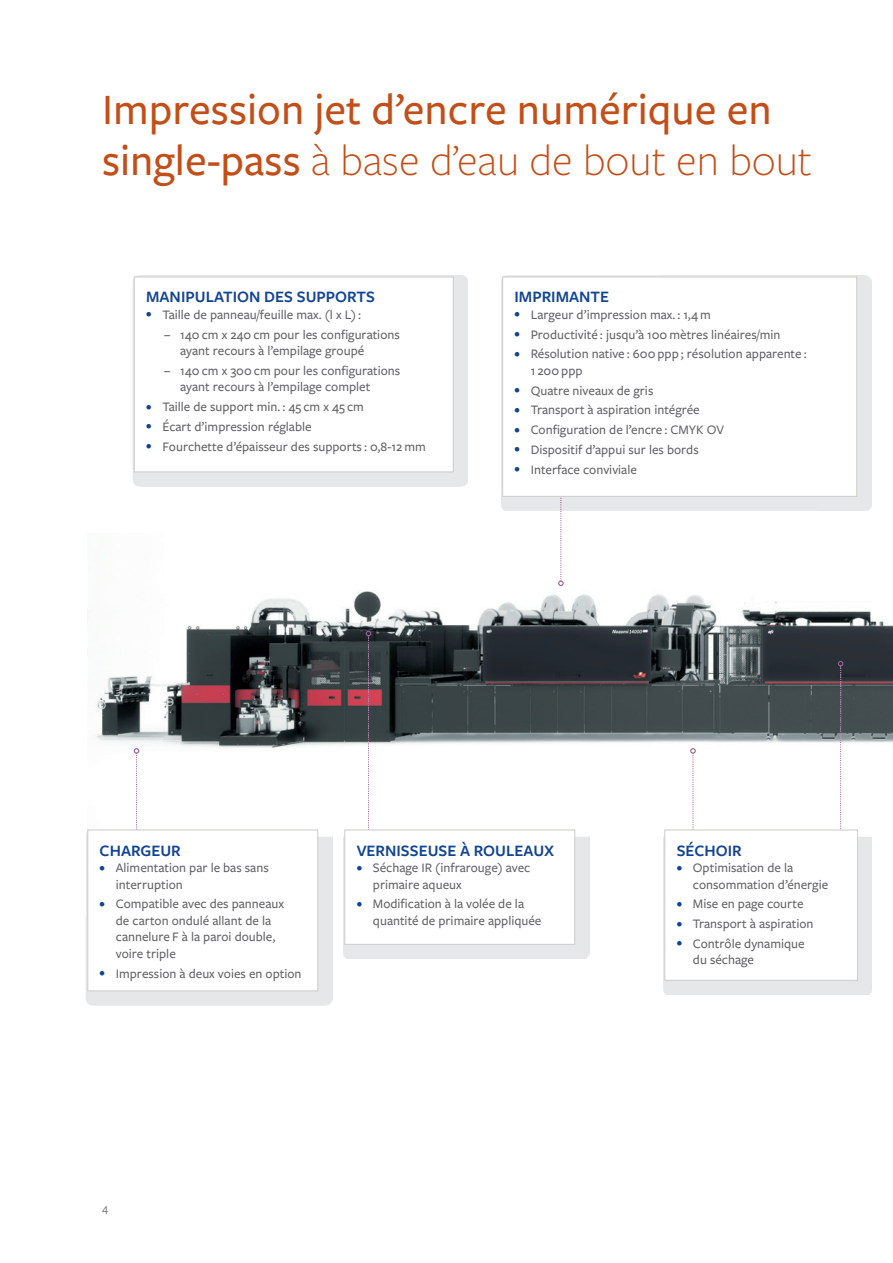
<style>
.page{position:relative;width:893px;height:1263px;background:#fff}
.page>*{position:absolute;margin:0;border:0;box-sizing:border-box;transform-origin:0 0}
.t1{font:500 45px/51px "Freight Sans Pro";color:#c34e18}
.t2{font:600 16.5px "Freight Sans Pro";color:#124494}
.t3{font:500 13.5px/16.5px "Freight Sans Pro";color:#636366}
.t4{font:12px "Freight Sans Pro";color:#636366}
.s1{font-weight:300}
.s2{font-size:12px;color:#124494}
.s3{font-size:14.25px}
</style>
<div class="page">
<img style="left:96px;top:591px;width:797px;height:246px">
<img style="left:132px;top:275px;width:336px;height:211px">
<div style="left:134px;top:276px;width:320px;height:196px;background:#fff;border:1px solid #cfd1ce"></div>
<svg style="left:558px;top:497px;width:6px;height:89px"></svg>
<div style="left:502px;top:276px;width:355px;height:221px;background:#fff;border:1px solid #cfd1ce"></div>
<img style="left:96px;top:828px;width:236px;height:9px">
<svg style="left:134px;top:748px;width:5px;height:81px"></svg>
<div style="left:87px;top:829px;width:231px;height:162px;background:#fff;border:1px solid #cfd1ce"></div>
<img style="left:343px;top:828px;width:246px;height:131px">
<svg style="left:366px;top:631px;width:5px;height:198px"></svg>
<div style="left:344px;top:829px;width:231px;height:116px;background:#fff;border:1px solid #cfd1ce"></div>
<svg style="left:838px;top:661px;width:5px;height:168px"></svg>
<svg style="left:690px;top:748px;width:6px;height:81px"></svg>
<div style="left:664px;top:829px;width:194px;height:152px;background:#fff;border:1px solid #cfd1ce"></div>
<h1 class="t1" style="left:102px;top:83px;width:712px">Impression jet d’encre numérique en single-pass <span class="s1">à base d’eau de bout en bout</span></h1>
<p class="t2" style="left:146px;top:286px;width:230px">MANIPULATION DES SUPPORTS</p>
<p class="t3" style="left:164px;top:304px;width:237px;line-height:19.8px;text-indent:-18px"><span class="s2">•</span> Taille de panneau/feuille max. (l x L) :<br><span class="s3">−</span> 140 cm x 240 cm pour les configurations</p>
<p class="t3" style="left:164px;top:340px;width:238px;line-height:19.8px;text-indent:16px">ayant recours à l’empilage groupé<br><span class="s3">−</span> 140 cm x 300 cm pour les configurations</p>
<p class="t3" style="left:180px;top:378px;width:192px">ayant recours à l’empilage complet</p>
<p class="t3" style="left:146px;top:398px;width:219px"><span class="s2">•</span> Taille de support min. : 45 cm x 45 cm</p>
<p class="t3" style="left:146px;top:418px;width:167px"><span class="s2">•</span> Écart d’impression réglable</p>
<p class="t3" style="left:146px;top:437px;width:281px"><span class="s2">•</span> Fourchette d’épaisseur des supports : 0,8-12 mm</p>
<p class="t2" style="left:514px;top:286px;width:96px">IMPRIMANTE</p>
<p class="t3" style="left:514px;top:306px;width:198px"><span class="s2">•</span> Largeur d’impression max. : 1,4 m</p>
<p class="t3" style="left:514px;top:326px;width:268px"><span class="s2">•</span> Productivité : jusqu’à 100 mètres linéaires/min</p>
<p class="t3" style="left:531px;top:345px;width:277px;text-indent:-16px"><span class="s2">•</span> Résolution native : 600 ppp ; résolution apparente :<br>1 200 ppp</p>
<p class="t3" style="left:514px;top:382px;width:140px"><span class="s2">•</span> Quatre niveaux de gris</p>
<p class="t3" style="left:514px;top:401px;width:187px"><span class="s2">•</span> Transport à aspiration intégrée</p>
<p class="t3" style="left:514px;top:421px;width:211px"><span class="s2">•</span> Configuration de l’encre : CMYK OV</p>
<p class="t3" style="left:514px;top:441px;width:186px"><span class="s2">•</span> Dispositif d’appui sur les bords</p>
<p class="t3" style="left:514px;top:460px;width:124px"><span class="s2">•</span> Interface conviviale</p>
<p class="t2" style="left:100px;top:839px;width:83px">CHARGEUR</p>
<p class="t3" style="left:116px;top:859px;width:154px;text-indent:-16px"><span class="s2">•</span> Alimentation par le bas sans interruption</p>
<p class="t3" style="left:116px;top:895px;width:170px;text-indent:-16px"><span class="s2">•</span> Compatible avec des panneaux de carton ondulé allant de la cannelure F à la paroi double, voire triple</p>
<p class="t3" style="left:100px;top:964px;width:203px"><span class="s2">•</span> Impression à deux voies en option</p>
<p class="t2" style="left:357px;top:839px;width:199px">VERNISSEUSE À ROULEAUX</p>
<p class="t3" style="left:373px;top:859px;width:159px;text-indent:-16px"><span class="s2">•</span> Séchage IR (infrarouge) avec primaire aqueux</p>
<p class="t3" style="left:373px;top:895px;width:170px;text-indent:-16px"><span class="s2">•</span> Modification à la volée de la quantité de primaire appliquée</p>
<p class="t4" style="left:102px;top:1200px;width:8px">4</p>
<p class="t2" style="left:677px;top:839px;width:67px">SÉCHOIR</p>
<p class="t3" style="left:693px;top:859px;width:137px;text-indent:-16px"><span class="s2">•</span> Optimisation de la consommation d’énergie</p>
<p class="t3" style="left:677px;top:895px;width:128px"><span class="s2">•</span> Mise en page courte</p>
<p class="t3" style="left:677px;top:915px;width:138px"><span class="s2">•</span> Transport à aspiration</p>
<p class="t3" style="left:693px;top:934px;width:113px;text-indent:-16px"><span class="s2">•</span> Contrôle dynamique du séchage</p>
</div>
